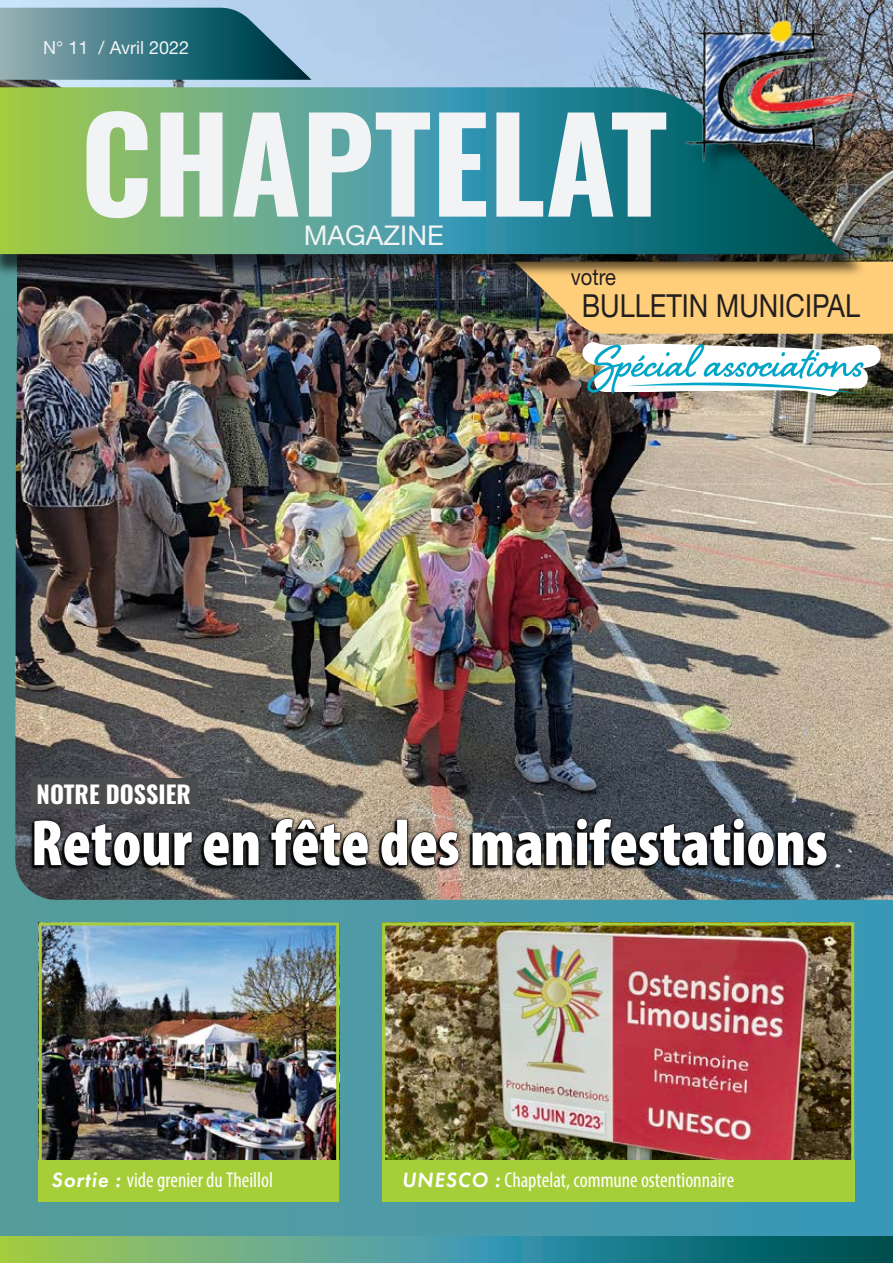
<style>
.page{position:relative;width:893px;height:1263px;background:#fff}
.page>*{position:absolute;margin:0;border:0;box-sizing:border-box;transform-origin:0 0}
.t1{font:700 128.55px "Oswald";color:#f2f3f4}
.t2{font:900 condensed 65.85px "Myriad Pro";color:#fff}
.t3{font:700 57.6px "Shelby";color:#00a5c8}
.t4{font:31.8px "Helvetica Neue LT Std";color:#231f20;scale:.85 1}
.t5{font:27.3px "Helvetica Neue LT Std";color:#f2f3f4}
.t6{font:700 24px "Oswald";color:#fff}
.t7{font:22.65px "Helvetica Neue LT Std";color:#231f20;scale:.89 1}
.t8{font:condensed 21.45px "Myriad Pro";color:#fff}
.t9{font:18px "Helvetica Neue LT Std";color:#f2f3f4}
.s1{font-family:"Futura PT";font-weight:600;font-style:italic;font-stretch:normal}
</style>
<div class="page">
<img style="left:0;top:0;width:893px;height:224px">
<img style="left:0;top:224px;width:893px;height:1012px">
<div style="left:712px;top:1001px;width:181px;height:262px;background:#3998b7"></div>
<div style="left:0;top:245px;width:16px;height:192px;background:#579d9b"></div>
<svg style="left:0;top:8px;width:312px;height:72px;background:#4d8390"></svg>
<svg style="left:514px;top:262px;width:379px;height:72px;background:#e7be73"></svg>
<svg style="left:0;top:1236px;width:893px;height:27px;background:#469380"></svg>
<img style="left:0;top:188px;width:871px;height:92px">
<svg style="left:0;top:87px;width:845px;height:167px;background:#519a84"></svg>
<img style="left:679px;top:13px;width:214px;height:175px">
<img style="left:683px;top:18px;width:195px;height:146px">
<img style="left:382px;top:922px;width:472px;height:279px">
<img style="left:39px;top:922px;width:300px;height:279px">
<img style="left:23px;top:804px;width:811px;height:86px">
<svg style="left:32px;top:820px;width:160px;height:48px;background:#1e1f21"></svg>
<svg style="left:201px;top:831px;width:58px;height:37px;background:#121415"></svg>
<svg style="left:269px;top:818px;width:100px;height:50px;background:#35322e"></svg>
<svg style="left:379px;top:819px;width:80px;height:49px;background:#453b35"></svg>
<svg style="left:469px;top:818px;width:358px;height:50px;background:#202327"></svg>
<div style="left:31px;top:779px;width:166px;height:30px;background:#4b4c4d"></div>
<img style="left:581px;top:340px;width:303px;height:59px">
<p class="t9" style="left:43px;top:37px;width:147px">N° 11 / Avril 2022</p>
<p class="t1" style="left:80px;top:50px;width:589px">CHAPTELAT</p>
<p class="t5" style="left:304px;top:219px;width:141px">MAGAZINE</p>
<p class="t7" style="left:571px;top:264px;width:52px">votre</p>
<p class="t4" style="left:582px;top:287px;width:329px">BULLETIN MUNICIPAL</p>
<p class="t6" style="left:37px;top:773px;width:156px">NOTRE DOSSIER</p>
<p class="t3" style="left:594px;top:323px;width:271px">Spécial associations</p>
<p class="t2" style="left:31px;top:806px;width:798px">Retour en fête des manifestations</p>
<p class="t8" style="left:51px;top:1167px;width:223px"><span class="s1">Sortie :</span> vide grenier du Theillol</p>
<p class="t8" style="left:402px;top:1167px;width:334px"><span class="s1">UNESCO :</span> Chaptelat, commune ostentionnaire</p>
</div>
